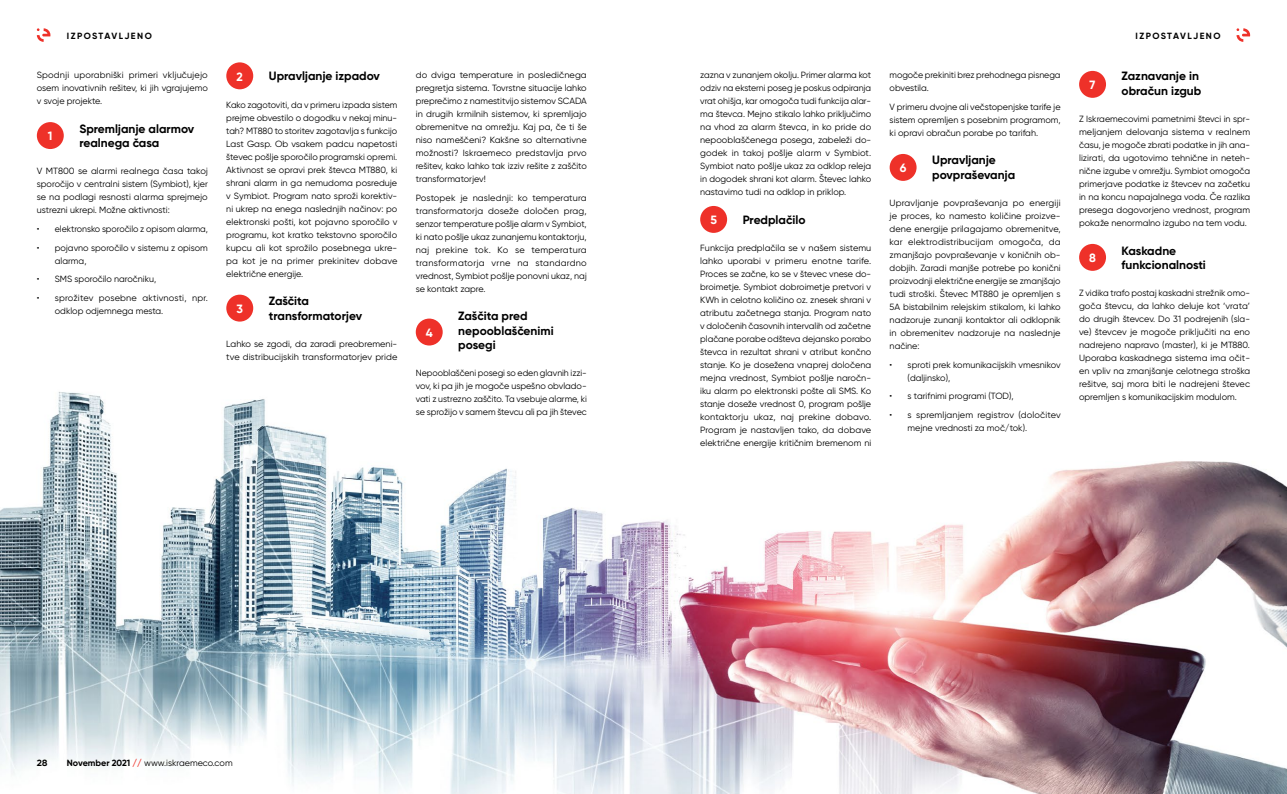
<style>
.page{position:relative;width:1287px;height:794px;background:#fff}
.page>*{position:absolute;margin:0;border:0;box-sizing:border-box;transform-origin:0 0}
.t1{font:700 12px/14.4px "Gilroy";color:#000}
.t2{font:700 12px "Gilroy";color:#fff}
.t3{font:9px/13px "Gilroy";color:#000;text-align:justify}
.t4{font:700 9px "Gilroy";letter-spacing:.155em;color:#000}
.s1{font-weight:700}
.s2{font-weight:800;color:#ee3129}
</style>
<div class="page">
<svg style="left:37px;top:28px;width:13px;height:14px"></svg>
<svg style="left:1236px;top:28px;width:14px;height:14px"></svg>
<img style="left:0;top:339px;width:1287px;height:455px">
<div style="left:37px;top:122px;width:27px;height:27px;background:#ee3129;border-radius:50%"></div>
<div style="left:226px;top:62px;width:27px;height:27px;background:#ee3129;border-radius:50%"></div>
<div style="left:226px;top:295px;width:27px;height:26px;background:#ee3129;border-radius:50%"></div>
<div style="left:416px;top:318px;width:27px;height:27px;background:#ee3129;border-radius:50%"></div>
<div style="left:700px;top:206px;width:27px;height:27px;background:#ee3129;border-radius:50%"></div>
<div style="left:890px;top:154px;width:27px;height:27px;background:#ee3129;border-radius:50%"></div>
<div style="left:1079px;top:71px;width:27px;height:27px;background:#ee3129;border-radius:50%"></div>
<div style="left:1079px;top:244px;width:27px;height:27px;background:#ee3129;border-radius:50%"></div>
<p class="t4" style="left:67px;top:30px;width:86px">IZPOSTAVLJENO</p>
<p class="t4" style="left:1136px;top:30px;width:86px">IZPOSTAVLJENO</p>
<p class="t3" style="left:416px;top:68px;width:173px">do dviga temperature in posledičnega pregretja sistema. Tovrstne situacije lahko preprečimo z namestitvijo sistemov SCADA in drugih krmilnih sistemov, ki spremljajo obremenitve na omrežju. Kaj pa, če ti še niso nameščeni? Kakšne so alternativne možnosti? Iskraemeco predstavlja prvo rešitev, kako lahko tak izziv rešite z zaščito transformatorjev!</p>
<p class="t3" style="left:416px;top:191px;width:173px">Postopek je naslednji: ko temperatura transformatorja doseže določen prag, senzor temperature pošlje alarm v Symbiot, ki nato pošlje ukaz zunanjemu kontaktorju, naj prekine tok. Ko se temperatura transformatorja vrne na standardno vrednost, Symbiot pošlje ponovni ukaz, naj se kontakt zapre.</p>
<h1 class="t1" style="left:458px;top:309px;width:97px">Zaščita pred nepooblaščenimi posegi</h1>
<p class="t3" style="left:416px;top:367px;width:173px">Nepooblaščeni posegi so eden glavnih izzi&shy;vov, ki pa jih je mogoče uspešno obvlado&shy;vati z ustrezno zaščito. Ta vsebuje alarme, ki se sprožijo v samem števcu ali pa jih števec</p>
<p class="t3" style="left:37px;top:68px;width:172px">Spodnji uporabniški primeri vključujejo osem inovativnih rešitev, ki jih vgrajujemo v svoje projekte.</p>
<h1 class="t1" style="left:79px;top:121px;width:116px">Spremljanje alarmov realnega časa</h1>
<p class="t3" style="left:37px;top:164px;width:173px">V MT800 se alarmi realnega časa takoj sporočijo v centralni sistem (Symbiot), kjer se na podlagi resnosti alarma sprejmejo ustrezni ukrepi. Možne aktivnosti:</p>
<p class="t3" style="left:37px;top:222px;width:173px">• elektronsko sporočilo z opisom alarma,</p>
<p class="t3" style="left:55px;top:241px;width:155px;text-indent:-18px">• pojavno sporočilo v sistemu z opisom alarma,</p>
<p class="t3" style="left:37px;top:272px;width:121px">• SMS sporočilo naročniku,</p>
<p class="t3" style="left:55px;top:291px;width:155px;text-indent:-18px">• sprožitev posebne aktivnosti, npr. odklop odjemnega mesta.</p>
<p class="t3" style="left:700px;top:68px;width:173px">zazna v zunanjem okolju. Primer alarma kot odziv na eksterni poseg je poskus odpiranja vrat ohišja, kar omogoča tudi funkcija alar&shy;ma števca. Mejno stikalo lahko priključimo na vhod za alarm števca, in ko pride do nepooblaščenega posega, zabeleži do&shy;godek in takoj pošlje alarm v Symbiot.<br>Symbiot nato pošlje ukaz za odklop releja in dogodek shrani kot alarm. Števec lahko nastavimo tudi na odklop in priklop.</p>
<h1 class="t1" style="left:743px;top:212px;width:64px">Predplačilo</h1>
<p class="t3" style="left:700px;top:241px;width:173px">Funkcija predplačila se v našem sistemu lahko uporabi v primeru enotne tarife.<br>Proces se začne, ko se v števec vnese do&shy;broimetje. Symbiot dobroimetje pretvori v KWh in celotno količino oz. znesek shrani v atributu začetnega stanja. Program nato v določenih časovnih intervalih od začetne plačane porabe odšteva dejansko porabo števca in rezultat shrani v atribut končno stanje. Ko je dosežena vnaprej določena mejna vrednost, Symbiot pošlje naročn&shy;iku alarm po elektronski pošte ali SMS. Ko stanje doseže vrednost 0, program pošlje kontaktorju ukaz, naj prekine dobavo.<br>Program je nastavljen tako, da dobave električne energije kritičnim bremenom ni</p>
<h1 class="t1" style="left:269px;top:69px;width:113px">Upravljanje izpadov</h1>
<p class="t3" style="left:226px;top:98px;width:173px">Kako zagotoviti, da v primeru izpada sistem prejme obvestilo o dogodku v nekaj minu&shy;tah? MT880 to storitev zagotavlja s funkcijo Last Gasp. Ob vsakem padcu napetosti števec pošlje sporočilo programski opremi.<br>Aktivnost se opravi prek števca MT880, ki shrani alarm in ga nemudoma posreduje v Symbiot. Program nato sproži korektiv&shy;ni ukrep na enega naslednjih načinov: po elektronski pošti, kot pojavno sporočilo v programu, kot kratko tekstovno sporočilo kupcu ali kot sprožilo posebnega ukre&shy;pa kot je na primer prekinitev dobave električne energije.</p>
<h1 class="t1" style="left:269px;top:294px;width:95px">Zaščita transformatorjev</h1>
<p class="t3" style="left:226px;top:337px;width:173px">Lahko se zgodi, da zaradi preobremeni&shy;tve distribucijskih transformatorjev pride</p>
<p class="t3" style="left:890px;top:68px;width:172px">mogoče prekiniti brez prehodnega pisnega obvestila.</p>
<p class="t3" style="left:890px;top:100px;width:173px">V primeru dvojne ali večstopenjske tarife je sistem opremljen s posebnim programom, ki opravi obračun porabe po tarifah.</p>
<h1 class="t1" style="left:932px;top:153px;width:85px">Upravljanje povpraševanja</h1>
<p class="t3" style="left:890px;top:196px;width:173px">Upravljanje povpraševanja po energiji je proces, ko namesto količine proizve&shy;dene energije prilagajamo obremenitve, kar elektrodistribucijam omogoča, da zmanjšajo povpraševanje v koničnih ob&shy;dobjih. Zaradi manjše potrebe po konični proizvodnji električne energije se zmanjšajo tudi stroški. Števec MT880 je opremljen s 5A bistabilnim relejskim stikalom, ki lahko nadzoruje zunanji kontaktor ali odklopnik in obremenitev nadzoruje na naslednje načine:</p>
<p class="t3" style="left:908px;top:358px;width:155px;text-indent:-18px">• sproti prek komunikacijskih vmesnikov (daljinsko),</p>
<p class="t3" style="left:890px;top:389px;width:125px">• s tarifnimi programi (TOD),</p>
<p class="t3" style="left:908px;top:408px;width:155px;text-indent:-18px">• s spremljanjem registrov (določitev mejne vrednosti za moč/tok).</p>
<h1 class="t1" style="left:1122px;top:69px;width:81px">Zaznavanje in obračun izgub</h1>
<p class="t3" style="left:1079px;top:112px;width:173px">Z Iskraemecovimi pametnimi števci in spr&shy;meljanjem delovanja sistema v realnem času, je mogoče zbrati podatke in jih ana&shy;lizirati, da ugotovimo tehnične in neteh&shy;nične izgube v omrežju. Symbiot omogoča primerjave podatke iz števcev na začetku in na koncu napajalnega voda. Če razlika presega dogovorjeno vrednost, program pokaže nenormalno izgubo na tem vodu.</p>
<h1 class="t1" style="left:1122px;top:243px;width:86px">Kaskadne funkcionalnosti</h1>
<p class="t3" style="left:1079px;top:286px;width:173px">Z vidika trafo postaj kaskadni strežnik omo&shy;goča števcu, da lahko deluje kot ‘vrata’ do drugih števcev. Do 31 podrejenih (sla&shy;ve) števcev je mogoče priključiti na eno nadrejeno napravo (master), ki je MT880.<br>Uporaba kaskadnega sistema ima očit&shy;en vpliv na zmanjšanje celotnega stroška rešitve, saj mora biti le nadrejeni števec opremljen s komunikacijskim modulom.</p>
<h1 class="t2" style="left:237px;top:69px;width:8px">2</h1>
<h1 class="t2" style="left:1090px;top:77px;width:7px">7</h1>
<h1 class="t2" style="left:48px;top:129px;width:6px">1</h1>
<h1 class="t2" style="left:900px;top:160px;width:8px">6</h1>
<h1 class="t2" style="left:710px;top:212px;width:8px">5</h1>
<h1 class="t2" style="left:1089px;top:250px;width:8px">8</h1>
<h1 class="t2" style="left:236px;top:301px;width:8px">3</h1>
<h1 class="t2" style="left:426px;top:325px;width:8px">4</h1>
<p class="t4" style="left:37px;top:757px;width:12px">28</p>
<p class="t3" style="left:67px;top:756px;width:167px"><span class="s1">November 2021</span> <span class="s2">//</span> www.iskraemeco.com</p>
</div>
